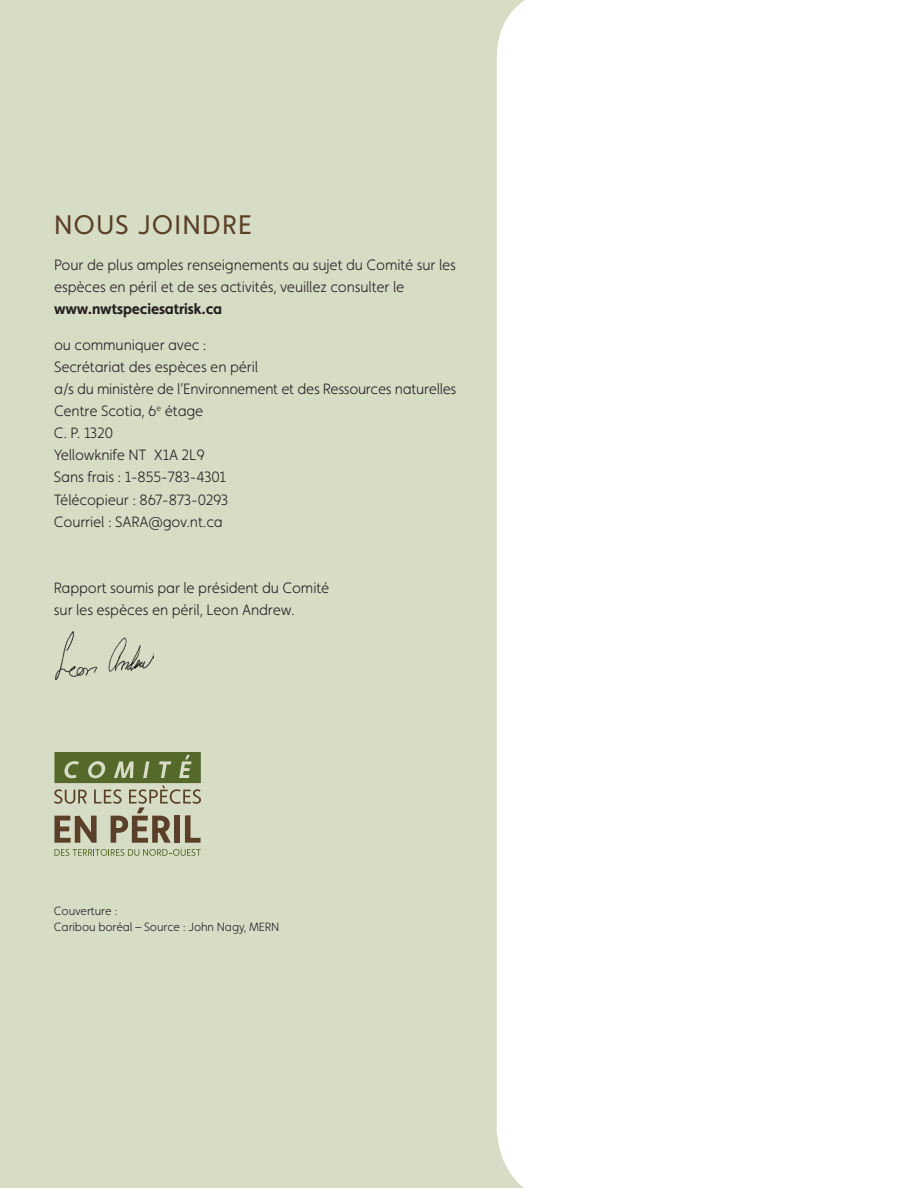
<style>
.page{position:relative;width:918px;height:1188px;background:#d7dcc5}
.page>*{position:absolute;margin:0;border:0;box-sizing:border-box;transform-origin:0 0}
.t1{font:27px "Faricy New";letter-spacing:.045em;color:#5a3f29}
.t2{font:300 15px/22.2px "Faricy New";letter-spacing:-.01em;color:#231f20}
.t3{font:700 15px "Faricy New";letter-spacing:-.01em;color:#231f20}
.t4{font:300 12px/16.2px "Faricy New";letter-spacing:-.01em;color:#231f20}
</style>
<div class="page">
<svg style="left:54px;top:849px;width:147px;height:7px"></svg>
<svg style="left:54px;top:752px;width:147px;height:91px"></svg>
<div style="left:497px;top:0;width:421px;height:1188px;background:#fff"></div>
<img style="left:55px;top:632px;width:99px;height:48px">
<h1 class="t1" style="left:54px;top:209px;width:199px">NOUS JOINDRE</h1>
<p class="t2" style="left:54px;top:254px;width:404px">Pour de plus amples renseignements au sujet du Comité sur les espèces en péril et de ses activités, veuillez consulter le</p>
<p class="t3" style="left:54px;top:300px;width:170px">www.nwtspeciesatrisk.ca</p>
<p class="t2" style="left:54px;top:333px;width:404px">ou communiquer avec :<br>Secrétariat des espèces en péril<br>a/s du ministère de l’Environnement et des Ressources naturelles<br>Centre Scotia, 6<sup>e</sup> étage<br>C. P. 1320<br>Yellowknife NT X1A 2L9<br>Sans frais : 1-855-783-4301<br>Télécopieur : 867-873-0293<br>Courriel : SARA@gov.nt.ca</p>
<p class="t2" style="left:54px;top:577px;width:277px">Rapport soumis par le président du Comité sur les espèces en péril, Leon Andrew.</p>
<p class="t4" style="left:54px;top:903px;width:227px">Couverture :<br>Caribou boréal – Source : John Nagy, MERN</p>
</div>
